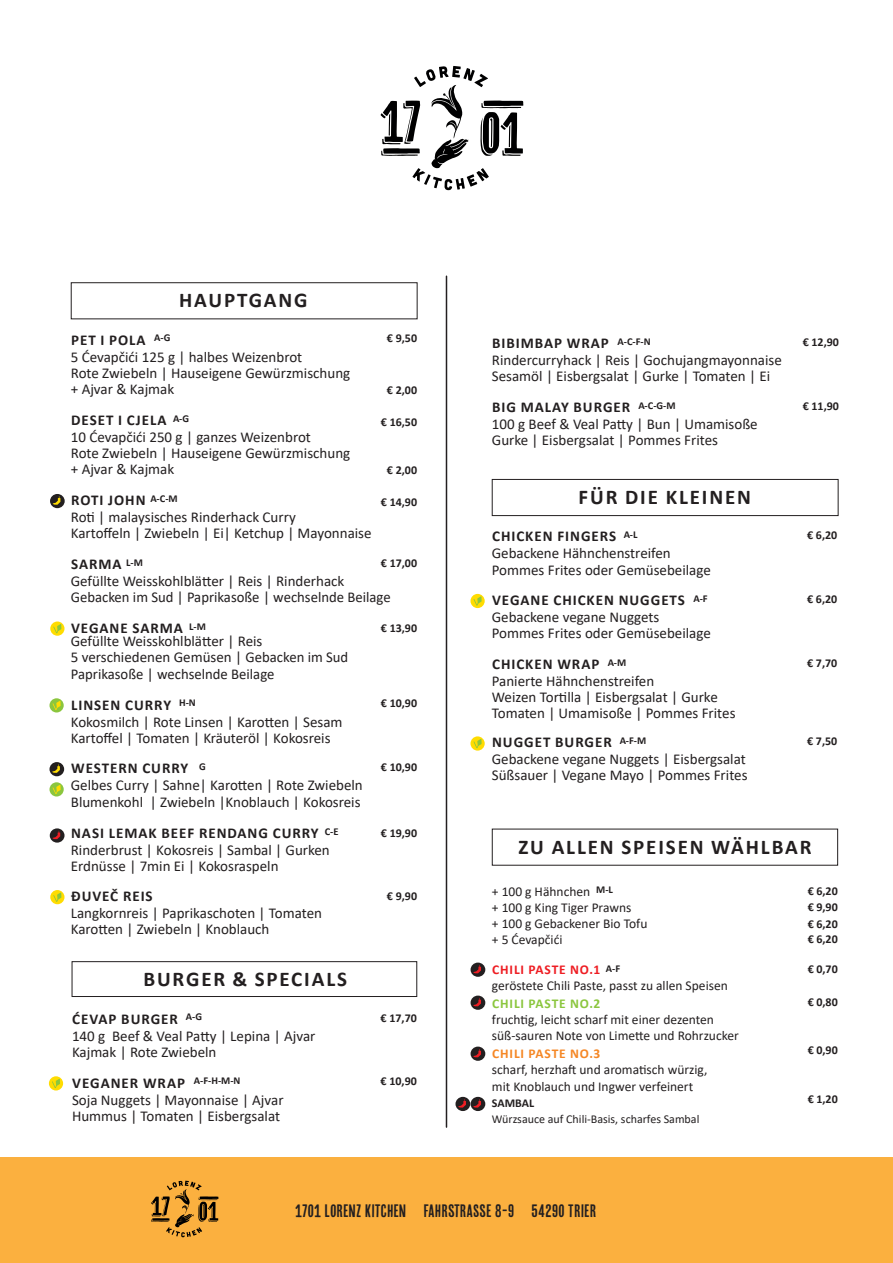
<style>
.page{position:relative;width:893px;height:1263px;background:#fff}
.page>*{position:absolute;margin:0;border:0;box-sizing:border-box;transform-origin:0 0}
.t1{font:700 21px "Calibri";letter-spacing:.09em;color:#231f20}
.t2{font:18px "Cheap Pine Sans";color:#231f20}
.t3{font:15px/16.2px "Calibri";color:#231f20}
.t4{font:700 15px "Calibri";letter-spacing:.065em;color:#231f20}
.t5{font:13.5px/16.2px "Calibri";color:#231f20}
.t6{font:700 13.5px "Calibri";letter-spacing:.065em;color:#ee1d23}
.t7{font:700 13.5px "Calibri";letter-spacing:.065em;color:#8bc63e}
.t8{font:700 13.5px "Calibri";letter-spacing:.065em;color:#f58725}
.t9{font:700 12px/16.5px "Calibri";color:#231f20;text-align:justify}
.t10{font:12px "Calibri";color:#231f20}
.t11{font:700 10.5px "Calibri";color:#231f20}
</style>
<div class="page">
<hr style="left:446px;top:276px;width:1px;height:851px;background:#231f20">
<svg style="left:380px;top:66px;width:143px;height:124px"></svg>
<div style="left:0;top:1157px;width:893px;height:106px;background:#fbb03f"></div>
<svg style="left:151px;top:1181px;width:67px;height:56px"></svg>
<svg style="left:50px;top:828px;width:15px;height:15px"></svg>
<svg style="left:53px;top:831px;width:7px;height:8px"></svg>
<svg style="left:50px;top:494px;width:15px;height:14px"></svg>
<svg style="left:53px;top:496px;width:7px;height:9px"></svg>
<div style="left:71px;top:282px;width:346px;height:37px;border:1px solid #231f20"></div>
<div style="left:50px;top:762px;width:14px;height:14px;background:#231f20;border-radius:50%"></div>
<svg style="left:52px;top:764px;width:8px;height:9px"></svg>
<svg style="left:49px;top:698px;width:15px;height:14px"></svg>
<svg style="left:53px;top:701px;width:8px;height:9px"></svg>
<div style="left:49px;top:1076px;width:14px;height:14px;background:#ffdc01;border-radius:50%"></div>
<svg style="left:52px;top:1079px;width:8px;height:9px"></svg>
<div style="left:72px;top:961px;width:345px;height:36px;border:1px solid #231f20"></div>
<svg style="left:470px;top:594px;width:15px;height:14px"></svg>
<svg style="left:474px;top:596px;width:8px;height:10px"></svg>
<div style="left:492px;top:479px;width:346px;height:37px;border:1px solid #231f20"></div>
<svg style="left:470px;top:736px;width:15px;height:15px"></svg>
<svg style="left:474px;top:739px;width:8px;height:9px"></svg>
<svg style="left:50px;top:621px;width:14px;height:15px"></svg>
<svg style="left:53px;top:624px;width:8px;height:9px"></svg>
<svg style="left:49px;top:782px;width:15px;height:14px"></svg>
<svg style="left:53px;top:785px;width:8px;height:9px"></svg>
<svg style="left:50px;top:890px;width:14px;height:14px"></svg>
<svg style="left:53px;top:892px;width:8px;height:10px"></svg>
<svg style="left:471px;top:962px;width:14px;height:15px"></svg>
<svg style="left:473px;top:965px;width:8px;height:8px"></svg>
<svg style="left:471px;top:995px;width:14px;height:15px"></svg>
<svg style="left:473px;top:998px;width:8px;height:8px"></svg>
<svg style="left:471px;top:1046px;width:14px;height:15px"></svg>
<svg style="left:473px;top:1049px;width:8px;height:8px"></svg>
<div style="left:471px;top:1097px;width:14px;height:14px;background:#231f20;border-radius:50%"></div>
<svg style="left:473px;top:1099px;width:8px;height:8px"></svg>
<svg style="left:455px;top:1097px;width:15px;height:14px"></svg>
<svg style="left:458px;top:1099px;width:8px;height:8px"></svg>
<h1 class="t1" style="left:179px;top:291px;width:130px">HAUPTGANG</h1>
<p class="t11" style="left:154px;top:333px;width:18px">A-G</p>
<p class="t9" style="left:387px;top:331px;width:32px">€ 9,50</p>
<p class="t4" style="left:71px;top:333px;width:76px">PET I POLA</p>
<p class="t3" style="left:71px;top:350px;width:281px">5 Ćevapčići 125 g | halbes Weizenbrot<br>Rote Zwiebeln | Hauseigene Gewürzmischung + Ajvar &amp; Kajmak</p>
<p class="t9" style="left:387px;top:383px;width:32px">€ 2,00</p>
<p class="t11" style="left:173px;top:414px;width:18px">A-G</p>
<p class="t4" style="left:71px;top:414px;width:97px">DESET I CJELA</p>
<p class="t3" style="left:71px;top:430px;width:281px">10 Ćevapčići 250 g | ganzes Weizenbrot<br>Rote Zwiebeln | Hauseigene Gewürzmischung + Ajvar &amp; Kajmak</p>
<p class="t9" style="left:381px;top:415px;width:38px">€ 16,50</p>
<p class="t9" style="left:387px;top:463px;width:32px">€ 2,00</p>
<p class="t11" style="left:150px;top:494px;width:29px">A-C-M</p>
<p class="t4" style="left:71px;top:494px;width:76px">ROTI JOHN</p>
<p class="t3" style="left:71px;top:510px;width:302px">Roti | malaysisches Rinderhack Curry<br>Kartoffeln | Zwiebeln | Ei| Ketchup | Mayonnaise</p>
<p class="t9" style="left:381px;top:495px;width:38px">€ 14,90</p>
<p class="t11" style="left:126px;top:558px;width:18px">L-M</p>
<p class="t9" style="left:381px;top:556px;width:38px">€ 17,00</p>
<p class="t4" style="left:71px;top:558px;width:52px">SARMA</p>
<p class="t3" style="left:71px;top:574px;width:321px">Gefüllte Weisskohlblätter | Reis | Rinderhack<br>Gebacken im Sud | Paprikasoße | wechselnde Beilage</p>
<p class="t4" style="left:71px;top:622px;width:113px">VEGANE SARMA</p>
<p class="t3" style="left:71px;top:634px;width:279px">Gefüllte Weisskohlblätter | Reis<br>5 verschiedenen Gemüsen | Gebacken im Sud<br>Paprikasoße | wechselnde Beilage</p>
<p class="t11" style="left:189px;top:622px;width:18px">L-M</p>
<p class="t9" style="left:381px;top:620px;width:38px">€ 13,90</p>
<p class="t11" style="left:179px;top:698px;width:18px">H-N</p>
<p class="t9" style="left:381px;top:696px;width:38px">€ 10,90</p>
<p class="t4" style="left:71px;top:698px;width:102px">LINSEN CURRY</p>
<p class="t3" style="left:71px;top:715px;width:273px">Kokosmilch | Rote Linsen | Karotten | Sesam<br>Kartoffel | Tomaten | Kräuteröl | Kokosreis</p>
<p class="t11" style="left:199px;top:762px;width:8px">G</p>
<p class="t9" style="left:381px;top:760px;width:38px">€ 10,90</p>
<p class="t4" style="left:71px;top:762px;width:119px">WESTERN CURRY</p>
<p class="t3" style="left:71px;top:778px;width:293px">Gelbes Curry | Sahne| Karotten | Rote Zwiebeln<br>Blumenkohl | Zwiebeln |Knoblauch | Kokosreis</p>
<p class="t11" style="left:325px;top:827px;width:15px">C-E</p>
<p class="t9" style="left:381px;top:826px;width:38px">€ 19,90</p>
<p class="t4" style="left:71px;top:827px;width:249px">NASI LEMAK BEEF RENDANG CURRY</p>
<p class="t3" style="left:71px;top:843px;width:260px">Rinderbrust | Kokosreis | Sambal | Gurken<br>Erdnüsse | 7min Ei | Kokosraspeln</p>
<p class="t4" style="left:71px;top:890px;width:83px">ĐUVEČ REIS</p>
<p class="t3" style="left:71px;top:906px;width:253px">Langkornreis | Paprikaschoten | Tomaten<br>Karotten | Zwiebeln | Knoblauch</p>
<p class="t9" style="left:387px;top:889px;width:32px">€ 9,90</p>
<h1 class="t1" style="left:143px;top:970px;width:205px">BURGER &amp; SPECIALS</h1>
<p class="t4" style="left:72px;top:1012px;width:107px">ĆEVAP BURGER</p>
<p class="t11" style="left:186px;top:1012px;width:18px">A-G</p>
<p class="t9" style="left:381px;top:1010px;width:38px">€ 17,70</p>
<p class="t3" style="left:72px;top:1029px;width:245px">140 g Beef &amp; Veal Patty | Lepina | Ajvar<br>Kajmak | Rote Zwiebeln</p>
<p class="t3" style="left:72px;top:1093px;width:213px">Soja Nuggets | Mayonnaise | Ajvar<br>Hummus | Tomaten | Eisbergsalat</p>
<p class="t11" style="left:194px;top:1076px;width:48px">A-F-H-M-N</p>
<p class="t4" style="left:72px;top:1076px;width:114px">VEGANER WRAP</p>
<p class="t9" style="left:381px;top:1074px;width:38px">€ 10,90</p>
<p class="t4" style="left:492px;top:337px;width:118px">BIBIMBAP WRAP</p>
<p class="t11" style="left:618px;top:337px;width:35px">A-C-F-N</p>
<p class="t9" style="left:803px;top:335px;width:38px">€ 12,90</p>
<p class="t3" style="left:492px;top:353px;width:291px">Rindercurryhack | Reis | Gochujangmayonnaise<br>Sesamöl | Eisbergsalat | Gurke | Tomaten | Ei</p>
<p class="t3" style="left:492px;top:417px;width:267px">100 g Beef &amp; Veal Patty | Bun | Umamisoße<br>Gurke | Eisbergsalat | Pommes Frites</p>
<p class="t11" style="left:638px;top:401px;width:39px">A-C-G-M</p>
<p class="t4" style="left:492px;top:401px;width:140px">BIG MALAY BURGER</p>
<p class="t9" style="left:803px;top:398px;width:38px">€ 11,90</p>
<h1 class="t1" style="left:579px;top:488px;width:174px">FÜR DIE KLEINEN</h1>
<p class="t4" style="left:492px;top:530px;width:126px">CHICKEN FINGERS</p>
<p class="t11" style="left:624px;top:530px;width:15px">A-L</p>
<p class="t9" style="left:807px;top:528px;width:32px">€ 6,20</p>
<p class="t3" style="left:492px;top:546px;width:221px">Gebackene Hähnchenstreifen<br>Pommes Frites oder Gemüsebeilage</p>
<p class="t3" style="left:492px;top:610px;width:221px">Gebackene vegane Nuggets<br>Pommes Frites oder Gemüsebeilage</p>
<p class="t11" style="left:693px;top:594px;width:16px">A-F</p>
<p class="t4" style="left:492px;top:594px;width:194px">VEGANE CHICKEN NUGGETS</p>
<p class="t9" style="left:807px;top:592px;width:32px">€ 6,20</p>
<p class="t11" style="left:608px;top:658px;width:20px">A-M</p>
<p class="t9" style="left:807px;top:655px;width:32px">€ 7,70</p>
<p class="t4" style="left:492px;top:658px;width:109px">CHICKEN WRAP</p>
<p class="t3" style="left:492px;top:674px;width:245px">Panierte Hähnchenstreifen<br>Weizen Tortilla | Eisbergsalat | Gurke<br>Tomaten | Umamisoße | Pommes Frites</p>
<p class="t11" style="left:620px;top:736px;width:28px">A-F-M</p>
<p class="t9" style="left:807px;top:733px;width:32px">€ 7,50</p>
<p class="t4" style="left:492px;top:736px;width:121px">NUGGET BURGER</p>
<p class="t3" style="left:492px;top:752px;width:257px">Gebackene vegane Nuggets | Eisbergsalat<br>Süßsauer | Vegane Mayo | Pommes Frites</p>
<h1 class="t1" style="left:518px;top:838px;width:295px">ZU ALLEN SPEISEN WÄHLBAR</h1>
<p class="t9" style="left:808px;top:884px;width:32px">€ 6,20 € 9,90 € 6,20</p>
<p class="t9" style="left:808px;top:932px;width:32px">€ 6,20</p>
<p class="t9" style="left:808px;top:962px;width:32px">€ 0,70</p>
<p class="t9" style="left:808px;top:995px;width:32px">€ 0,80</p>
<p class="t9" style="left:808px;top:1043px;width:32px">€ 0,90</p>
<p class="t5" style="left:492px;top:884px;width:157px">+ 100 g Hähnchen<br>+ 100 g King Tiger Prawns<br>+ 100 g Gebackener Bio Tofu + 5 Ćevapčići</p>
<p class="t6" style="left:492px;top:963px;width:110px">CHILI PASTE NO.1</p>
<p class="t5" style="left:492px;top:978px;width:237px">geröstete Chili Paste, passt zu allen Speisen</p>
<p class="t7" style="left:492px;top:998px;width:110px">CHILI PASTE NO.2</p>
<p class="t5" style="left:492px;top:1012px;width:248px">fruchtig, leicht scharf mit einer dezenten süß-sauren Note von Limette und Rohrzucker</p>
<p class="t8" style="left:492px;top:1048px;width:110px">CHILI PASTE NO.3</p>
<p class="t5" style="left:492px;top:1063px;width:217px">scharf, herzhaft und aromatisch würzig, mit Knoblauch und Ingwer verfeinert</p>
<p class="t9" style="left:492px;top:1095px;width:44px">SAMBAL</p>
<p class="t10" style="left:492px;top:1114px;width:209px">Würzsauce auf Chili-Basis, scharfes Sambal</p>
<p class="t11" style="left:596px;top:886px;width:18px">M-L</p>
<p class="t11" style="left:606px;top:964px;width:16px">A-F</p>
<p class="t9" style="left:808px;top:1092px;width:32px">€ 1,20</p>
<p class="t2" style="left:295px;top:1200px;width:303px">1701 LORENZ KITCHEN FAHRSTRAßE 8-9 54290 TRIER</p>
</div>
